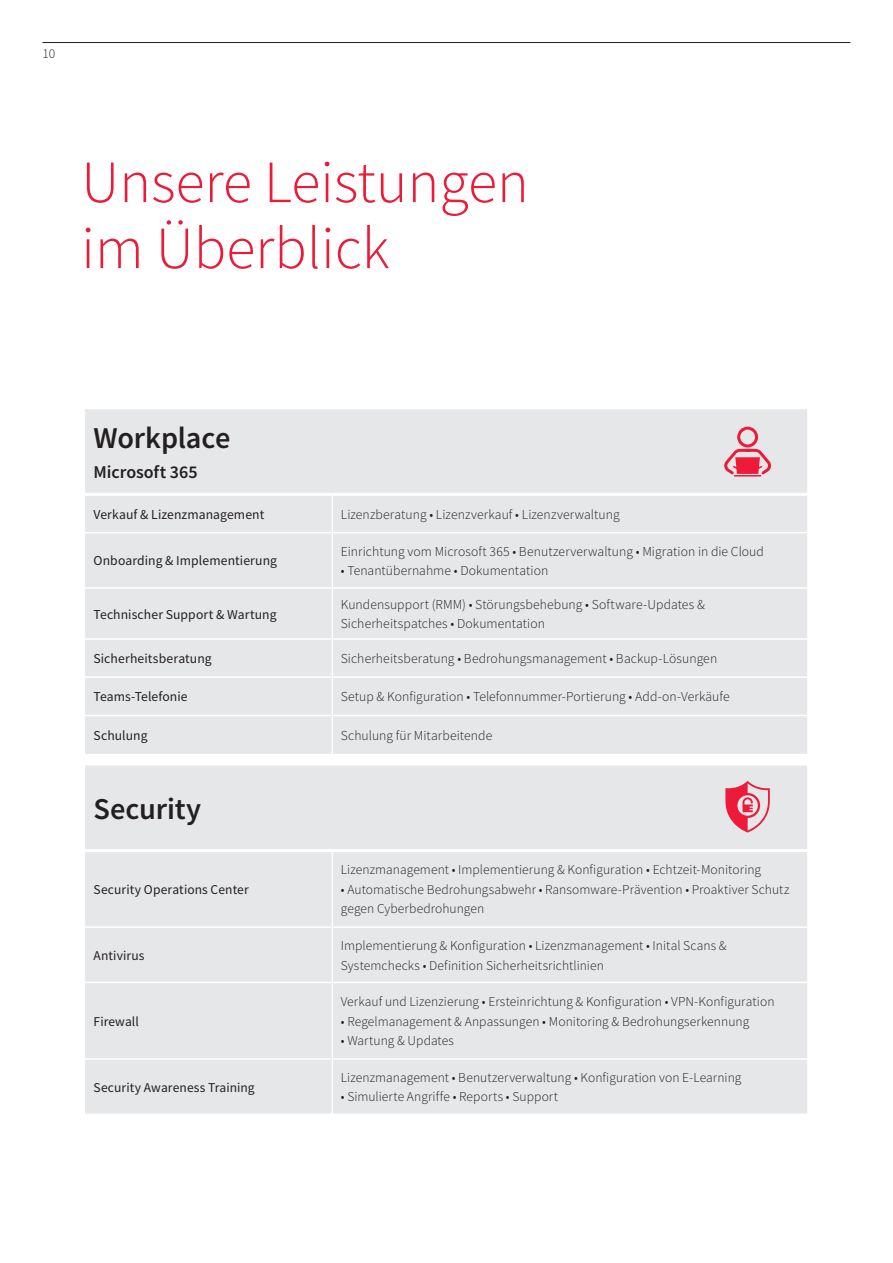
<style>
.page{position:relative;width:893px;height:1263px;background:#fff}
.page>*{position:absolute;margin:0;border:0;box-sizing:border-box;transform-origin:0 0}
.Headline{font:300 60px/66px "Source Sans Pro";color:#ed1a3a}
.Subhead{font:600 30.3px "Source Sans Pro";letter-spacing:-.005em;color:#231f20}
.Subhead-2{font:600 18px "Source Sans Pro";letter-spacing:-.005em;color:#231f20}
.Subhead-3{font:300 13.65px/19.6px "Source Sans Pro";letter-spacing:.005em;color:#231f20}
.Subhead-4{font:13.65px "Source Sans Pro";letter-spacing:.005em;color:#231f20}
.Subhead-5{font:300 13.5px/19.5px "Source Sans Pro";letter-spacing:.005em;color:#231f20}
.Subhead-6{font:13.5px "Source Sans Pro";letter-spacing:.005em;color:#231f20}
.Pagina{font:300 13.5px "Source Sans Pro";color:#231f20}
</style>
<div class="page">
<div style="left:85px;top:409px;width:722px;height:345px;background:#e6e7e9"></div>
<hr style="left:85px;top:493px;width:247px;height:3px;background:#fff">
<hr style="left:332px;top:493px;width:475px;height:3px;background:#fff">
<hr style="left:332px;top:496px;width:1px;height:36px;background:#fff">
<hr style="left:85px;top:532px;width:247px;height:1px;background:#fff">
<hr style="left:332px;top:532px;width:475px;height:1px;background:#fff">
<hr style="left:332px;top:533px;width:1px;height:54px;background:#fff">
<hr style="left:85px;top:587px;width:247px;height:2px;background:#fff">
<hr style="left:332px;top:587px;width:475px;height:2px;background:#fff">
<hr style="left:332px;top:589px;width:1px;height:49px;background:#fff">
<hr style="left:85px;top:638px;width:247px;height:2px;background:#fff">
<hr style="left:332px;top:638px;width:475px;height:2px;background:#fff">
<hr style="left:332px;top:640px;width:1px;height:36px;background:#fff">
<hr style="left:85px;top:676px;width:247px;height:2px;background:#fff">
<hr style="left:332px;top:676px;width:475px;height:2px;background:#fff">
<hr style="left:332px;top:678px;width:1px;height:37px;background:#fff">
<hr style="left:85px;top:715px;width:247px;height:1px;background:#fff">
<hr style="left:332px;top:715px;width:475px;height:1px;background:#fff">
<hr style="left:332px;top:716px;width:1px;height:38px;background:#fff">
<div style="left:85px;top:765px;width:722px;height:348px;background:#e6e7e9"></div>
<hr style="left:85px;top:849px;width:247px;height:3px;background:#fff">
<hr style="left:332px;top:849px;width:475px;height:3px;background:#fff">
<hr style="left:332px;top:852px;width:1px;height:74px;background:#fff">
<hr style="left:85px;top:926px;width:247px;height:2px;background:#fff">
<hr style="left:332px;top:926px;width:475px;height:2px;background:#fff">
<hr style="left:332px;top:928px;width:1px;height:54px;background:#fff">
<hr style="left:85px;top:982px;width:247px;height:1px;background:#fff">
<hr style="left:332px;top:982px;width:475px;height:1px;background:#fff">
<hr style="left:332px;top:983px;width:1px;height:75px;background:#fff">
<hr style="left:85px;top:1058px;width:247px;height:2px;background:#fff">
<hr style="left:332px;top:1058px;width:475px;height:2px;background:#fff">
<hr style="left:332px;top:1060px;width:1px;height:53px;background:#fff">
<svg style="left:712px;top:417px;width:71px;height:70px;background:#e7bec6"></svg>
<svg style="left:712px;top:771px;width:71px;height:71px;background:#e7b8c1"></svg>
<div style="left:710px;top:414px;width:75px;height:76px;border:6px solid #e6e7e9;border-radius:50%"></div>
<div style="left:709px;top:769px;width:75px;height:76px;border:6px solid #e6e7e9;border-radius:50%"></div>
<hr style="left:43px;top:42px;width:807px;height:1px;background:#231f20">
<p class="Pagina" style="left:43px;top:45px;width:14px">10</p>
<p class="Headline" style="left:81px;top:149px;width:449px">Unsere Leistungen im Überblick</p>
<p class="Subhead" style="left:94px;top:418px;width:138px">Workplace</p>
<p class="Subhead-2" style="left:94px;top:460px;width:106px">Microsoft 365</p>
<p class="Subhead-4" style="left:94px;top:505px;width:172px">Verkauf &amp; Lizenzmanagement</p>
<p class="Subhead-3" style="left:341px;top:504px;width:280px">Lizenzberatung • Lizenzverkauf • Lizenzverwaltung</p>
<p class="Subhead-4" style="left:94px;top:552px;width:185px">Onboarding &amp; Implementierung</p>
<p class="Subhead-3" style="left:341px;top:541px;width:425px">Einrichtung vom Microsoft 365 • Benutzerverwaltung • Migration in die Cloud</p>
<p class="Subhead-3" style="left:341px;top:561px;width:209px">• Tenantübernahme • Dokumentation</p>
<p class="Subhead-4" style="left:94px;top:605px;width:185px">Technischer Support &amp; Wartung</p>
<p class="Subhead-3" style="left:341px;top:594px;width:366px">Kundensupport (RMM) • Störungsbehebung • Software-Updates &amp;<br>Sicherheitspatches • Dokumentation</p>
<p class="Subhead-4" style="left:94px;top:650px;width:120px">Sicherheitsberatung</p>
<p class="Subhead-3" style="left:341px;top:649px;width:378px">Sicherheitsberatung • Bedrohungsmanagement • Backup-Lösungen</p>
<p class="Subhead-4" style="left:94px;top:688px;width:96px">Teams-Telefonie</p>
<p class="Subhead-3" style="left:341px;top:687px;width:390px">Setup &amp; Konfiguration • Telefonnummer-Portierung • Add-on-Verkäufe</p>
<p class="Subhead-4" style="left:94px;top:726px;width:56px">Schulung</p>
<p class="Subhead-3" style="left:341px;top:725px;width:153px">Schulung für Mitarbeitende</p>
<p class="Subhead" style="left:94px;top:789px;width:109px">Security</p>
<p class="Subhead-6" style="left:94px;top:881px;width:157px">Security Operations Center</p>
<p class="Subhead-5" style="left:341px;top:860px;width:422px">Lizenzmanagement • Implementierung &amp; Konfiguration • Echtzeit-Monitoring</p>
<p class="Subhead-5" style="left:341px;top:880px;width:450px">• Automatische Bedrohungsabwehr • Ransomware-Prävention • Proaktiver Schutz gegen Cyberbedrohungen</p>
<p class="Subhead-6" style="left:94px;top:947px;width:53px">Antivirus</p>
<p class="Subhead-5" style="left:341px;top:936px;width:387px">Implementierung &amp; Konfiguration • Lizenzmanagement • Inital Scans &amp;<br>Systemchecks • Definition Sicherheitsrichtlinien</p>
<p class="Subhead-6" style="left:94px;top:1013px;width:47px">Firewall</p>
<p class="Subhead-6" style="left:94px;top:1078px;width:163px">Security Awareness Training</p>
<p class="Subhead-5" style="left:341px;top:992px;width:435px">Verkauf und Lizenzierung • Ersteinrichtung &amp; Konfiguration • VPN-Konfiguration</p>
<p class="Subhead-5" style="left:341px;top:1011px;width:410px">• Regelmanagement &amp; Anpassungen • Monitoring &amp; Bedrohungserkennung</p>
<p class="Subhead-5" style="left:341px;top:1031px;width:115px">• Wartung &amp; Updates</p>
<p class="Subhead-5" style="left:341px;top:1068px;width:402px">Lizenzmanagement • Benutzerverwaltung • Konfiguration von E-Learning</p>
<p class="Subhead-5" style="left:341px;top:1087px;width:219px">• Simulierte Angriffe • Reports • Support</p>
</div>
